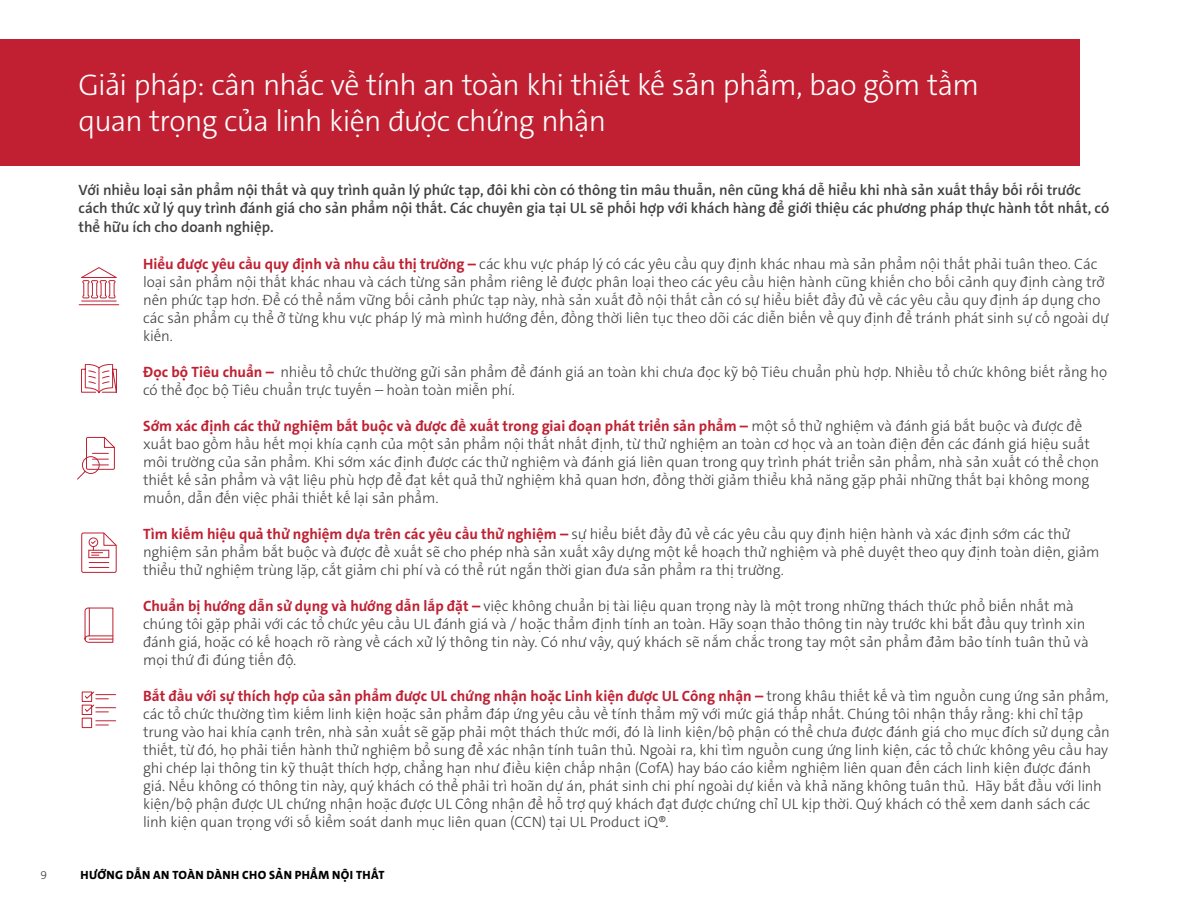
<style>
.page{position:relative;width:1188px;height:918px;background:#fff}
.page>*{position:absolute;margin:0;border:0;box-sizing:border-box;transform-origin:0 0}
.t1{font:300 30px/36px "The Sans C5";letter-spacing:-.03em;color:#fff}
.t2{font:300 15px/18px "The Sans C5";letter-spacing:-.01em;color:#404041}
.t3{font:600 15px/18.8px "The Sans C5";letter-spacing:-.01em;color:#404041}
.t4{font:800 12px "The Sans C5";letter-spacing:.035em;color:#000}
.t5{font:300 12px "The Sans C5";color:#404041}
.s1{font-weight:700;color:#c02032}
</style>
<div class="page">
<div style="left:0;top:40px;width:1080px;height:126px;background:#c02032"></div>
<svg style="left:85px;top:608px;width:28px;height:35px"></svg>
<svg style="left:81px;top:364px;width:36px;height:29px"></svg>
<svg style="left:81px;top:691px;width:36px;height:37px"></svg>
<svg style="left:78px;top:267px;width:42px;height:38px"></svg>
<svg style="left:81px;top:532px;width:36px;height:41px"></svg>
<svg style="left:77px;top:437px;width:38px;height:43px"></svg>
<h1 class="t1" style="left:79px;top:67px;width:902px">Giải pháp: cân nhắc về tính an toàn khi thiết kế sản phẩm, bao gồm tầm quan trọng của linh kiện được chứng nhận</h1>
<p class="t3" style="left:79px;top:180px;width:1032px">Với nhiều loại sản phẩm nội thất và quy trình quản lý phức tạp, đôi khi còn có thông tin mâu thuẫn, nên cũng khá dễ hiểu khi nhà sản xuất thấy bối rối trước cách thức xử lý quy trình đánh giá cho sản phẩm nội thất. Các chuyên gia tại UL sẽ phối hợp với khách hàng để giới thiệu các phương pháp thực hành tốt nhất, có thể hữu ích cho doanh nghiệp.</p>
<p class="t2" style="left:143px;top:255px;width:967px"><span class="s1">Hiểu được yêu cầu quy định và nhu cầu thị trường –</span> các khu vực pháp lý có các yêu cầu quy định khác nhau mà sản phẩm nội thất phải tuân theo. Các loại sản phẩm nội thất khác nhau và cách từng sản phẩm riêng lẻ được phân loại theo các yêu cầu hiện hành cũng khiến cho bối cảnh quy định càng trở nên phức tạp hơn. Để có thể nắm vững bối cảnh phức tạp này, nhà sản xuất đồ nội thất cần có sự hiểu biết đầy đủ về các yêu cầu quy định áp dụng cho các sản phẩm cụ thể ở từng khu vực pháp lý mà mình hướng đến, đồng thời liên tục theo dõi các diễn biến về quy định để tránh phát sinh sự cố ngoài dự kiến.</p>
<p class="t2" style="left:143px;top:363px;width:966px"><span class="s1">Đọc bộ Tiêu chuẩn –</span> nhiều tổ chức thường gửi sản phẩm để đánh giá an toàn khi chưa đọc kỹ bộ Tiêu chuẩn phù hợp. Nhiều tổ chức không biết rằng họ có thể đọc bộ Tiêu chuẩn trực tuyến – hoàn toàn miễn phí.</p>
<p class="t2" style="left:143px;top:417px;width:958px"><span class="s1">Sớm xác định các thử nghiệm bắt buộc và được đề xuất trong giai đoạn phát triển sản phẩm –</span> một số thử nghiệm và đánh giá bắt buộc và được đề xuất bao gồm hầu hết mọi khía cạnh của một sản phẩm nội thất nhất định, từ thử nghiệm an toàn cơ học và an toàn điện đến các đánh giá hiệu suất môi trường của sản phẩm. Khi sớm xác định được các thử nghiệm và đánh giá liên quan trong quy trình phát triển sản phẩm, nhà sản xuất có thể chọn thiết kế sản phẩm và vật liệu phù hợp để đạt kết quả thử nghiệm khả quan hơn, đồng thời giảm thiểu khả năng gặp phải những thất bại không mong muốn, dẫn đến việc phải thiết kế lại sản phẩm.</p>
<p class="t2" style="left:143px;top:525px;width:958px"><span class="s1">Tìm kiếm hiệu quả thử nghiệm dựa trên các yêu cầu thử nghiệm –</span> sự hiểu biết đầy đủ về các yêu cầu quy định hiện hành và xác định sớm các thử nghiệm sản phẩm bắt buộc và được đề xuất sẽ cho phép nhà sản xuất xây dựng một kế hoạch thử nghiệm và phê duyệt theo quy định toàn diện, giảm thiểu thử nghiệm trùng lặp, cắt giảm chi phí và có thể rút ngắn thời gian đưa sản phẩm ra thị trường.</p>
<p class="t2" style="left:143px;top:597px;width:947px"><span class="s1">Chuẩn bị hướng dẫn sử dụng và hướng dẫn lắp đặt –</span> việc không chuẩn bị tài liệu quan trọng này là một trong những thách thức phổ biến nhất mà chúng tôi gặp phải với các tổ chức yêu cầu UL đánh giá và / hoặc thẩm định tính an toàn. Hãy soạn thảo thông tin này trước khi bắt đầu quy trình xin đánh giá, hoặc có kế hoạch rõ ràng về cách xử lý thông tin này. Có như vậy, quý khách sẽ nắm chắc trong tay một sản phẩm đảm bảo tính tuân thủ và mọi thứ đi đúng tiến độ.</p>
<p class="t2" style="left:143px;top:687px;width:968px"><span class="s1">Bắt đầu với sự thích hợp của sản phẩm được UL chứng nhận hoặc Linh kiện được UL Công nhận –</span> trong khâu thiết kế và tìm nguồn cung ứng sản phẩm, các tổ chức thường tìm kiếm linh kiện hoặc sản phẩm đáp ứng yêu cầu về tính thẩm mỹ với mức giá thấp nhất. Chúng tôi nhận thấy rằng: khi chỉ tập trung vào hai khía cạnh trên, nhà sản xuất sẽ gặp phải một thách thức mới, đó là linh kiện/bộ phận có thể chưa được đánh giá cho mục đích sử dụng cần thiết, từ đó, họ phải tiến hành thử nghiệm bổ sung để xác nhận tính tuân thủ. Ngoài ra, khi tìm nguồn cung ứng linh kiện, các tổ chức không yêu cầu hay ghi chép lại thông tin kỹ thuật thích hợp, chẳng hạn như điều kiện chấp nhận (CofA) hay báo cáo kiểm nghiệm liên quan đến cách linh kiện được đánh giá. Nếu không có thông tin này, quý khách có thể phải trì hoãn dự án, phát sinh chi phí ngoài dự kiến và khả năng không tuân thủ. Hãy bắt đầu với linh kiện/bộ phận được UL chứng nhận hoặc được UL Công nhận để hỗ trợ quý khách đạt được chứng chỉ UL kịp thời. Quý khách có thể xem danh sách các linh kiện quan trọng với số kiểm soát danh mục liên quan (CCN) tại UL Product iQ®.</p>
<p class="t5" style="left:41px;top:867px;width:8px">9</p>
<p class="t4" style="left:81px;top:867px;width:305px">HƯỚNG DẪN AN TOÀN DÀNH CHO SẢN PHẨM NỘI THẤT</p>
</div>
